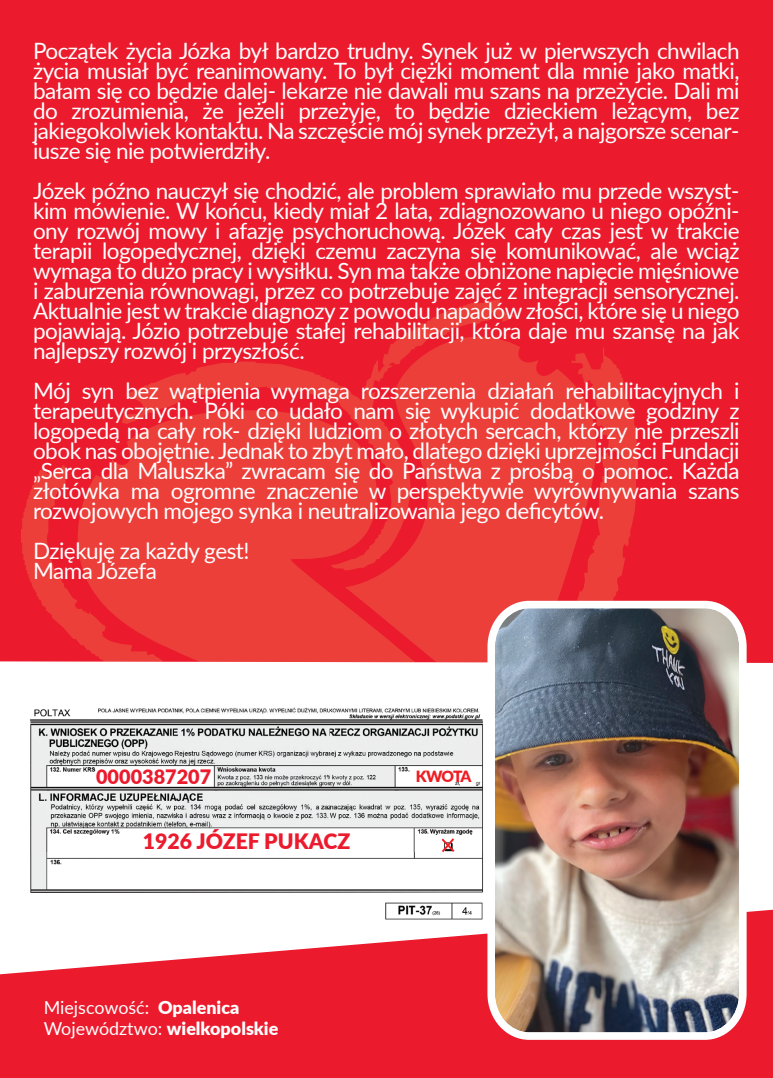
<style>
.page{position:relative;width:773px;height:1078px;background:#fff}
.page>*{position:absolute;margin:0;border:0;box-sizing:border-box;transform-origin:0 0}
.t1{font:22.5px/20px "Lato";letter-spacing:-.025em;color:#fff;text-align:justify}
.t2{font:900 21.25px "Lato";color:#eb1b2d}
.t3{font:900 19.75px "Lato";color:#eb1b2d}
.t4{font:18px/21.5px "Lato";color:#fff}
.t5{font:900 15.5px "Lato";letter-spacing:-.07em;color:#ee1d23}
.s1{font-weight:900}
</style>
<div class="page">
<div style="left:0;top:0;width:772px;height:785px;background:#eb1b2d"></div>
<svg style="left:21px;top:299px;width:616px;height:362px;fill:#eb3d39"></svg>
<svg style="left:78px;top:410px;width:337px;height:251px;fill:#ec3f3a"></svg>
<div style="left:0;top:661px;width:772px;height:124px;background:#fff"></div>
<svg style="left:0;top:909px;width:772px;height:168px;fill:#eb1b2d"></svg>
<img style="left:487px;top:600px;width:259px;height:439px">
<img style="left:18px;top:704px;width:484px;height:221px">
<svg style="left:441px;top:838px;width:13px;height:14px"></svg>
<p class="t1" style="left:33px;top:39px;width:708px">Początek życia Józka był bardzo trudny. Synek już w pierwszych chwilach życia musiał być reanimowany. To był ciężki moment dla mnie jako matki, bałam się co będzie dalej- lekarze nie dawali mu szans na przeżycie. Dali mi do zrozumienia, że jeżeli przeżyje, to będzie dzieckiem leżącym, bez jakiegokolwiek kontaktu. Na szczęście mój synek przeżył, a najgorsze scenar&shy;iusze się nie potwierdziły.</p>
<p class="t1" style="left:33px;top:179px;width:708px">Józek późno nauczył się chodzić, ale problem sprawiało mu przede wszyst&shy;kim mówienie. W końcu, kiedy miał 2 lata, zdiagnozowano u niego opóźni&shy;ony rozwój mowy i afazję psychoruchową. Józek cały czas jest w trakcie terapii logopedycznej, dzięki czemu zaczyna się komunikować, ale wciąż wymaga to dużo pracy i wysiłku. Syn ma także obniżone napięcie mięśniowe i zaburzenia równowagi, przez co potrzebuje zajęć z integracji sensorycznej.<br>Aktualnie jest w trakcie diagnozy z powodu napadów złości, które się u niego pojawiają. Józio potrzebuje stałej rehabilitacji, która daje mu szansę na jak najlepszy rozwój i przyszłość.</p>
<p class="t1" style="left:33px;top:379px;width:708px">Mój syn bez wątpienia wymaga rozszerzenia działań rehabilitacyjnych i terapeutycznych. Póki co udało nam się wykupić dodatkowe godziny z logopedą na cały rok- dzięki ludziom o złotych sercach, którzy nie przeszli obok nas obojętnie. Jednak to zbyt mało, dlatego dzięki uprzejmości Fundacji „Serca dla Maluszka” zwracam się do Państwa z prośbą o pomoc. Każda złotówka ma ogromne znaczenie w perspektywie wyrównywania szans rozwojowych mojego synka i neutralizowania jego deficytów.</p>
<p class="t1" style="left:33px;top:540px;width:218px">Dziękuję za każdy gest!<br>Mama Józefa</p>
<p class="t3" style="left:96px;top:761px;width:117px">0000387207</p>
<p class="t5" style="left:416px;top:764px;width:57px">KWOTA</p>
<p class="t2" style="left:143px;top:825px;width:209px">1926 JÓZEF PUKACZ</p>
<p class="t4" style="left:44px;top:995px;width:236px">Miejscowość: <span class="s1">Opalenica<br></span>Województwo: <span class="s1">wielkopolskie</span></p>
</div>
